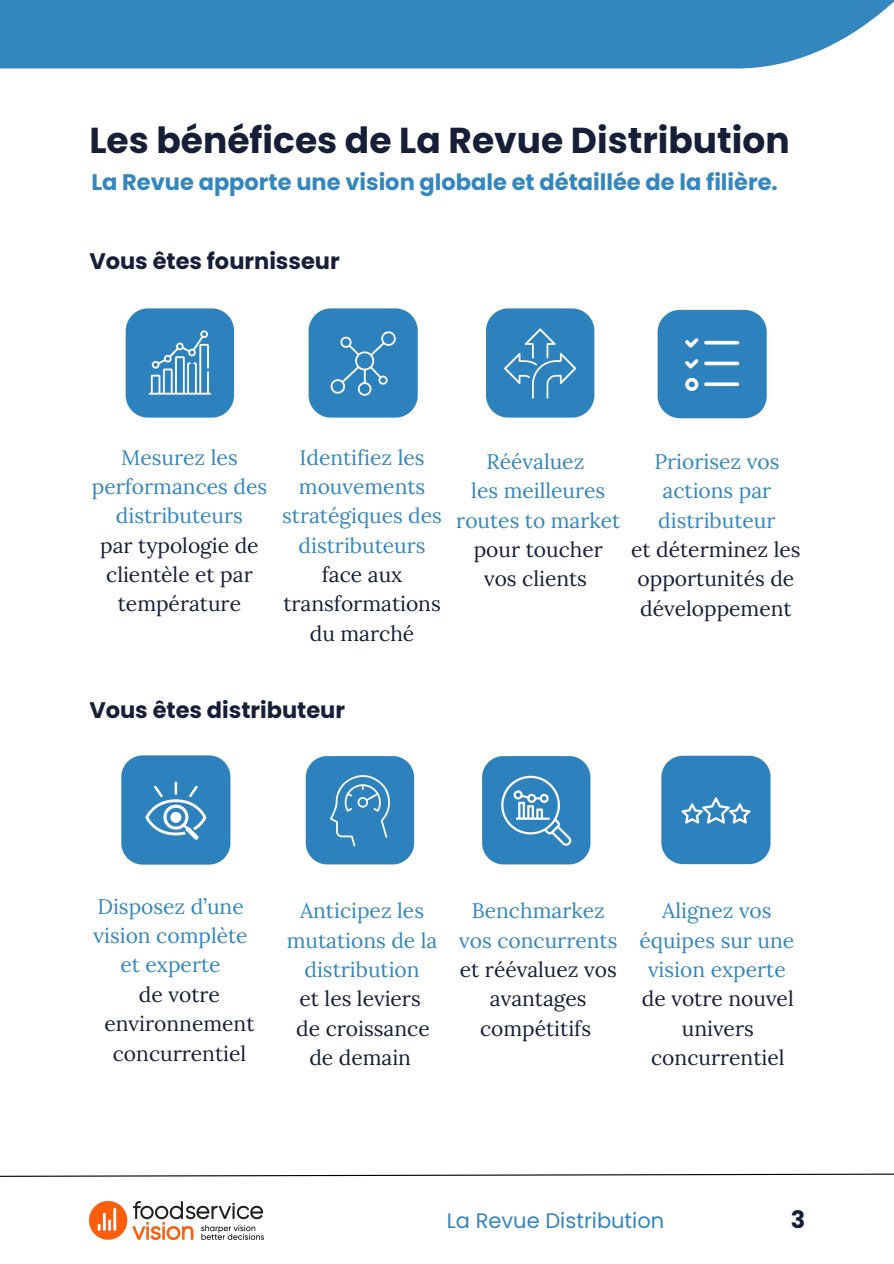
<style>
.page{position:relative;width:894px;height:1264px;background:#fff}
.page>*{position:absolute;margin:0;border:0;box-sizing:border-box;transform-origin:0 0}
.t1{font:700 36px "Poppins";color:#171e38}
.t2{font:700 24px "Poppins";color:#171e38}
.t3{font:700 22.5px "Poppins";color:#3386be}
.t4{font:700 22.5px "Poppins";color:#171e38}
.t5{font:21px/29.2px "Lora";color:#3386be;text-align:center}
.t6{font:21px/29.2px "Lora";color:#171e38;text-align:center}
.t7{font:21px "Poppins";color:#3386be}
</style>
<div class="page">
<div style="left:0;top:0;width:893px;height:68px;background:#3386be"></div>
<svg style="left:0;top:1173px;width:893px;height:4px"></svg>
<img style="left:89px;top:1201px;width:175px;height:38px">
<img style="left:113px;top:295px;width:133px;height:132px;border-radius:13px">
<img style="left:296px;top:295px;width:132px;height:132px;border-radius:13px">
<img style="left:472px;top:295px;width:132px;height:132px;border-radius:13px">
<img style="left:649px;top:303px;width:133px;height:133px;border-radius:13px">
<img style="left:110px;top:741px;width:133px;height:133px;border-radius:13px">
<img style="left:291px;top:744px;width:133px;height:132px;border-radius:13px">
<img style="left:472px;top:744px;width:132px;height:132px;border-radius:13px">
<img style="left:649px;top:744px;width:133px;height:132px;border-radius:13px">
<h2 class="t1" style="left:89px;top:115px;width:701px">Les bénéfices de La Revue Distribution</h2>
<p class="t3" style="left:91px;top:166px;width:687px">La Revue apporte une vision globale et détaillée de la filière.</p>
<p class="t4" style="left:89px;top:245px;width:252px">Vous êtes fournisseur</p>
<p class="t5" style="left:92px;top:442px;width:177px">Mesurez les performances des distributeurs</p>
<p class="t6" style="left:100px;top:530px;width:160px">par typologie de clientèle et par température</p>
<p class="t5" style="left:282px;top:442px;width:161px">Identifiez les mouvements stratégiques des distributeurs</p>
<p class="t6" style="left:283px;top:559px;width:159px">face aux transformations du marché</p>
<p class="t5" style="left:486px;top:447px;width:99px">Réévaluez</p>
<p class="t5" style="left:456px;top:476px;width:166px">les meilleures routes to market</p>
<p class="t6" style="left:473px;top:534px;width:131px">pour toucher vos clients</p>
<p class="t5" style="left:654px;top:447px;width:126px;text-align:left">Priorisez vos actions par distributeur</p>
<p class="t6" style="left:631px;top:534px;width:171px">et déterminez les opportunités de développement</p>
<p class="t4" style="left:89px;top:694px;width:257px">Vous êtes distributeur</p>
<p class="t5" style="left:93px;top:891px;width:155px">Disposez d’une vision complète et experte</p>
<p class="t6" style="left:104px;top:979px;width:151px">de votre environnement concurrentiel</p>
<p class="t5" style="left:287px;top:896px;width:152px">Anticipez les mutations de la distribution</p>
<p class="t6" style="left:299px;top:983px;width:123px">et les leviers</p>
<p class="t6" style="left:296px;top:1013px;width:135px">de croissance de demain</p>
<p class="t5" style="left:459px;top:896px;width:160px">Benchmarkez vos concurrents</p>
<p class="t6" style="left:459px;top:954px;width:158px">et réévaluez vos avantages compétitifs</p>
<p class="t5" style="left:639px;top:896px;width:156px">Alignez vos équipes sur une vision experte</p>
<p class="t6" style="left:641px;top:983px;width:153px">de votre nouvel univers concurrentiel</p>
<p class="t7" style="left:446px;top:1205px;width:219px">La Revue Distribution</p>
<h2 class="t2" style="left:790px;top:1202px;width:16px">3</h2>
</div>
